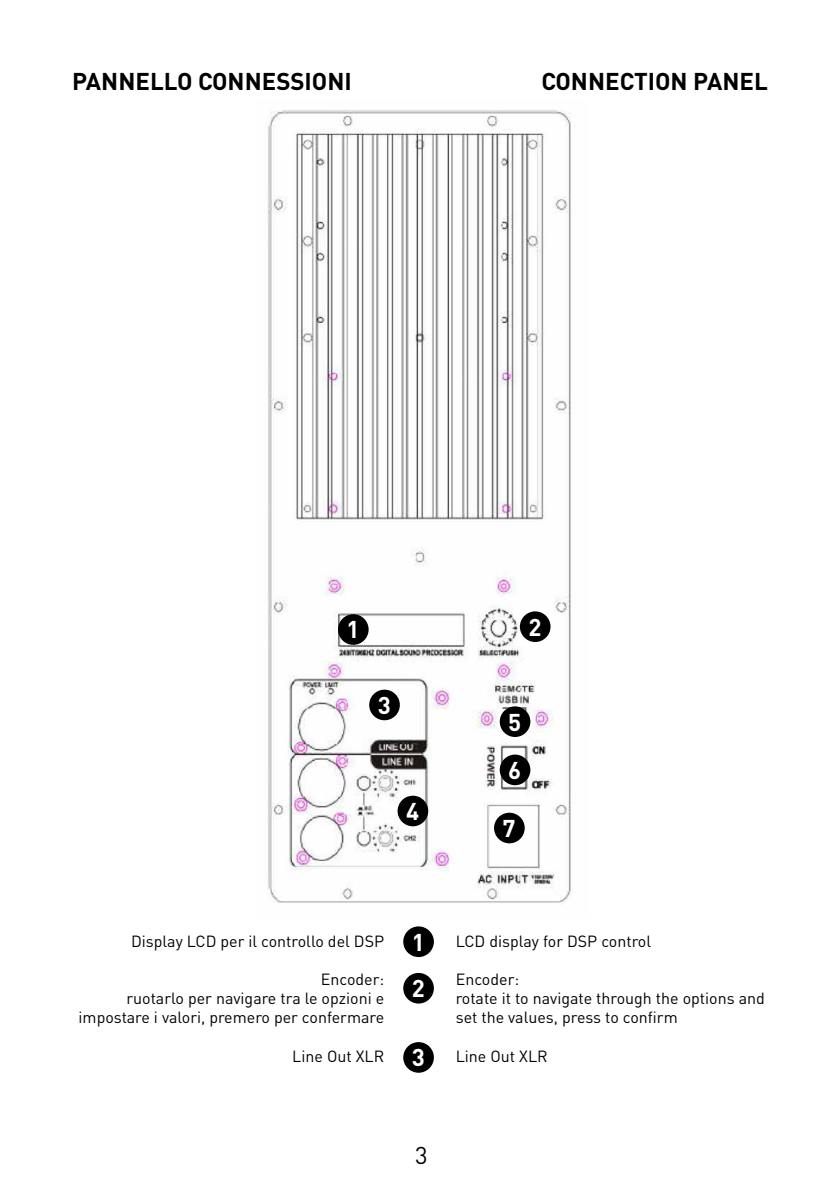
<style>
.page{position:relative;width:840px;height:1191px;background:#fff}
.page>*{position:absolute;margin:0;border:0;box-sizing:border-box;transform-origin:0 0}
.t1{font:700 24px "DIN Pro";color:#000}
.t2{font:700 24px/48.2px "DIN Pro";color:#fff}
.t3{font:24px "DIN Pro";color:#000}
.t4{font:16px/19.2px "DIN Pro";color:#000;text-align:right}
</style>
<div class="page">
<img style="left:268px;top:110px;width:305px;height:793px">
<div style="left:338px;top:614px;width:30px;height:31px;background:#000;border-radius:50%"></div>
<div style="left:403px;top:926px;width:30px;height:31px;background:#000;border-radius:50%"></div>
<div style="left:519px;top:611px;width:31px;height:31px;background:#000;border-radius:50%"></div>
<div style="left:403px;top:973px;width:30px;height:30px;background:#000;border-radius:50%"></div>
<div style="left:369px;top:689px;width:30px;height:31px;background:#000;border-radius:50%"></div>
<div style="left:403px;top:1042px;width:30px;height:30px;background:#000;border-radius:50%"></div>
<div style="left:397px;top:795px;width:31px;height:31px;background:#000;border-radius:50%"></div>
<div style="left:499px;top:706px;width:31px;height:31px;background:#000;border-radius:50%"></div>
<div style="left:499px;top:754px;width:31px;height:31px;background:#000;border-radius:50%"></div>
<div style="left:494px;top:812px;width:30px;height:31px;background:#000;border-radius:50%"></div>
<h1 class="t1" style="left:72px;top:65px;width:281px">PANNELLO CONNESSIONI</h1>
<h1 class="t1" style="left:541px;top:65px;width:228px">CONNECTION PANEL</h1>
<h1 class="t2" style="left:346px;top:604px;width:15px">1</h1>
<h1 class="t2" style="left:377px;top:680px;width:15px">3</h1>
<h1 class="t2" style="left:406px;top:786px;width:15px">4</h1>
<h1 class="t2" style="left:528px;top:602px;width:15px">2</h1>
<h1 class="t2" style="left:508px;top:697px;width:15px">5<br>6</h1>
<h1 class="t2" style="left:502px;top:803px;width:15px">7</h1>
<p class="t4" style="left:131px;top:930px;width:254px">Display LCD per il controllo del DSP</p>
<p class="t4" style="left:78px;top:969px;width:307px">Encoder:<br>ruotarlo per navigare tra le opzioni e impostare i valori, premero per confermare</p>
<p class="t4" style="left:292px;top:1045px;width:93px">Line Out XLR</p>
<h1 class="t2" style="left:411px;top:917px;width:15px">1</h1>
<h1 class="t2" style="left:411px;top:963px;width:15px">2</h1>
<h1 class="t2" style="left:411px;top:1032px;width:15px">3</h1>
<p class="t4" style="left:455px;top:930px;width:197px">LCD display for DSP control</p>
<p class="t4" style="left:455px;top:969px;width:310px;text-align:left">Encoder:<br>rotate it to navigate through the options and set the values, press to confirm</p>
<p class="t4" style="left:455px;top:1045px;width:93px">Line Out XLR</p>
<h1 class="t3" style="left:415px;top:1139px;width:14px">3</h1>
</div>
